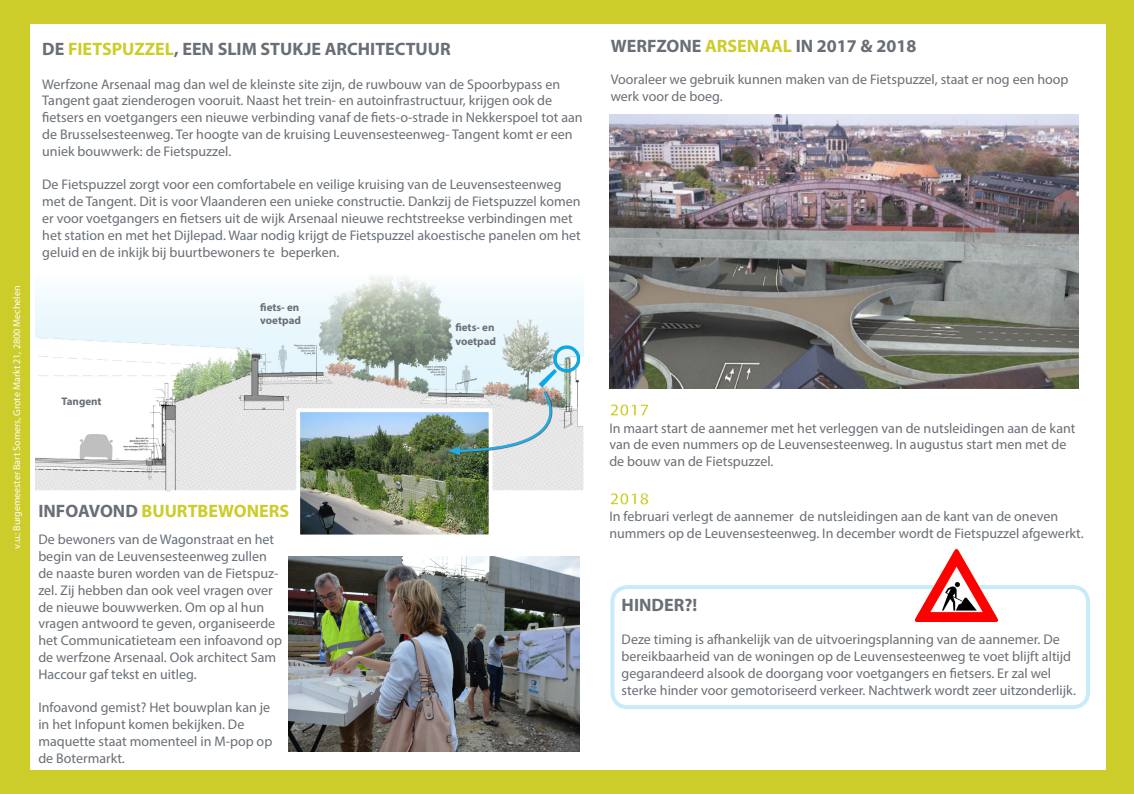
<style>
.page{position:relative;width:1134px;height:794px;background:#cccc2b}
.page>*{position:absolute;margin:0;border:0;box-sizing:border-box;transform-origin:0 0}
.t1{font:700 18px "Myriad Pro";color:#696f75}
.t2{font:700 18px "Myriad Pro";color:#cccc2b}
.t3{font:14px/16.8px "Myriad Pro";color:#696f75}
.t4{font:700 11px "Myriad Pro";color:#696f75}
.t5{font:10px "Myriad Pro";color:#fff}
.s1{color:#cccc2b}
.s2{color:#696f75}
</style>
<div class="page">
<div style="left:30px;top:24px;width:1076px;height:745px;background:#fff"></div>
<div style="left:1070px;top:257px;width:9px;height:8px;border:1px solid #fff;border-radius:50%"></div>
<svg style="left:1078px;top:269px;width:1px;height:30px"></svg>
<img style="left:36px;top:277px;width:547px;height:215px">
<img style="left:301px;top:413px;width:186px;height:120px">
<div style="left:296px;top:408px;width:196px;height:130px;border:4px solid #fff"></div>
<img style="left:528px;top:335px;width:56px;height:55px">
<div style="left:447px;top:391px;width:106px;height:65px;background:#231f20;opacity:.75"></div>
<img style="left:448px;top:390px;width:136px;height:65px">
<img style="left:610px;top:115px;width:468px;height:274px">
<div style="left:610px;top:585px;width:480px;height:124px;border:4px solid #c8ebfa;border-radius:15px"></div>
<img style="left:916px;top:549px;width:81px;height:72px">
<img style="left:288px;top:557px;width:292px;height:194px">
<p class="t5" style="left:11px;top:549px;width:265px;rotate:-90deg">v.u.: Burgemeester Bart Somers, Grote Markt 21, 2800 Mechelen</p>
<p class="t1" style="left:42px;top:37px;width:410px">DE <span class="s1">FIETSPUZZEL</span>, EEN SLIM STUKJE ARCHITECTUUR</p>
<p class="t3" style="left:42px;top:75px;width:542px">Werfzone Arsenaal mag dan wel de kleinste site zijn, de ruwbouw van de Spoorbypass en Tangent gaat zienderogen vooruit. Naast het trein- en autoinfrastructuur, krijgen ook de fietsers en voetgangers een nieuwe verbinding vanaf de fiets-o-strade in Nekkerspoel tot aan de Brusselsesteenweg. Ter hoogte van de kruising Leuvensesteenweg- Tangent komt er een uniek bouwwerk: de Fietspuzzel.</p>
<p class="t3" style="left:42px;top:176px;width:540px">De Fietspuzzel zorgt voor een comfortabele en veilige kruising van de Leuvensesteenweg met de Tangent. Dit is voor Vlaanderen een unieke constructie. Dankzij de Fietspuzzel komen er voor voetgangers en fietsers uit de wijk Arsenaal nieuwe rechtstreekse verbindingen met het station en met het Dijlepad. Waar nodig krijgt de Fietspuzzel akoestische panelen om het geluid en de inkijk bij buurtbewoners te beperken.</p>
<p class="t4" style="left:61px;top:394px;width:42px">Tangent</p>
<p class="t4" style="left:260px;top:300px;width:41px">fiets- en</p>
<p class="t4" style="left:260px;top:313px;width:42px">voetpad</p>
<p class="t2" style="left:38px;top:499px;width:252px"><span class="s2">INFOAVOND</span> BUURTBEWONERS</p>
<p class="t3" style="left:38px;top:531px;width:245px">De bewoners van de Wagonstraat en het begin van de Leuvensesteenweg zullen de naaste buren worden van de Fietspuz&shy;zel. Zij hebben dan ook veel vragen over de nieuwe bouwwerken. Om op al hun vragen antwoord te geven, organiseerde het Communicatieteam een infoavond op de werfzone Arsenaal. Ook architect Sam Haccour gaf tekst en uitleg.</p>
<p class="t3" style="left:38px;top:699px;width:233px">Infoavond gemist? Het bouwplan kan je in het Infopunt komen bekijken. De</p>
<p class="t3" style="left:38px;top:732px;width:235px">maquette staat momenteel in M-pop op de Botermarkt.</p>
<p class="t4" style="left:455px;top:320px;width:41px">fiets- en</p>
<p class="t4" style="left:455px;top:334px;width:42px">voetpad</p>
<p class="t1" style="left:611px;top:34px;width:307px">WERFZONE <span class="s1">ARSENAAL</span> IN 2017 &amp; 2018</p>
<p class="t3" style="left:611px;top:71px;width:459px">Vooraleer we gebruik kunnen maken van de Fietspuzzel, staat er nog een hoop</p>
<p class="t3" style="left:611px;top:87px;width:113px">werk voor de boeg.</p>
<p class="t2" style="left:609px;top:398px;width:41px">2017</p>
<p class="t3" style="left:609px;top:419px;width:467px">In maart start de aannemer met het verleggen van de nutsleidingen aan de kant van de even nummers op de Leuvensesteenweg. In augustus start men met de</p>
<p class="t3" style="left:609px;top:453px;width:166px">de bouw van de Fietspuzzel.</p>
<p class="t2" style="left:609px;top:487px;width:41px">2018</p>
<p class="t3" style="left:609px;top:508px;width:450px">In februari verlegt de aannemer de nutsleidingen aan de kant van de oneven</p>
<p class="t3" style="left:609px;top:525px;width:476px">nummers op de Leuvensesteenweg. In december wordt de Fietspuzzel afgewerkt.</p>
<p class="t1" style="left:622px;top:593px;width:77px">HINDER?!</p>
<p class="t3" style="left:622px;top:631px;width:451px">Deze timing is afhankelijk van de uitvoeringsplanning van de aannemer. De bereikbaarheid van de woningen op de Leuvensesteenweg te voet blijft altijd gegarandeerd alsook de doorgang voor voetgangers en fietsers. Er zal wel</p>
<p class="t3" style="left:622px;top:681px;width:456px">sterke hinder voor gemotoriseerd verkeer. Nachtwerk wordt zeer uitzonderlijk.</p>
</div>
